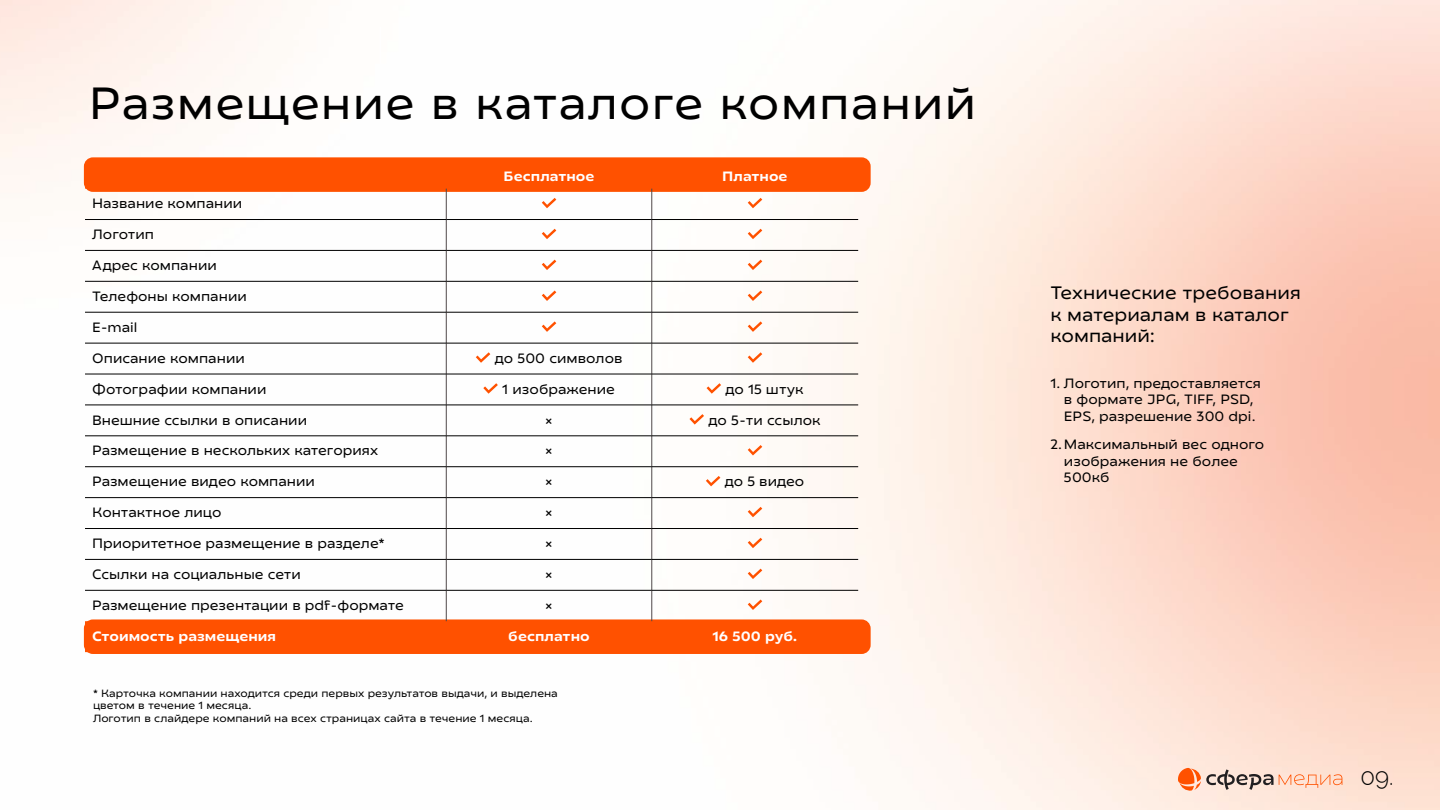
<style>
.page{position:relative;width:1440px;height:810px;background:#fff}
.page>*{position:absolute;margin:0;border:0;box-sizing:border-box;transform-origin:0 0}
.t1{font:500 45px "Transforma Sans Trial";letter-spacing:.025em;color:#000}
.t2{font:100 24px "Raleway";color:#000}
.t3{font:500 18px/21.6px "Transforma Sans Trial";color:#000}
.t4{font:500 13.5px/16.2px "Transforma Sans Trial";color:#000}
.t5{font:700 13.5px "Transforma Sans Trial";color:#fff}
.t6{font:500 10.5px/12.6px "Transforma Sans Trial";color:#000}
</style>
<div class="page">
<svg style="left:1178px;top:768px;width:164px;height:23px;background:#e6bda9"></svg>
<div style="left:84px;top:157px;width:787px;height:35px;background:#ff5100;border-radius:9px"></div>
<div style="left:84px;top:619px;width:787px;height:35px;background:#ff5100;border-radius:9px"></div>
<svg style="left:85px;top:188px;width:773px;height:464px"></svg>
<hr style="left:446px;top:189px;width:1px;height:30px;background:#4f4849">
<hr style="left:651px;top:189px;width:1px;height:30px;background:#4f4849">
<hr style="left:446px;top:220px;width:1px;height:30px;background:#4f4849">
<hr style="left:651px;top:220px;width:1px;height:30px;background:#4f4849">
<hr style="left:446px;top:251px;width:1px;height:30px;background:#4f4849">
<hr style="left:651px;top:251px;width:1px;height:30px;background:#4f4849">
<hr style="left:446px;top:281px;width:1px;height:31px;background:#4f4849">
<hr style="left:651px;top:281px;width:1px;height:31px;background:#4f4849">
<hr style="left:446px;top:312px;width:1px;height:31px;background:#4f4849">
<hr style="left:651px;top:312px;width:1px;height:31px;background:#4f4849">
<hr style="left:446px;top:343px;width:1px;height:31px;background:#4f4849">
<hr style="left:651px;top:343px;width:1px;height:31px;background:#4f4849">
<hr style="left:446px;top:374px;width:1px;height:31px;background:#4f4849">
<hr style="left:651px;top:374px;width:1px;height:31px;background:#4f4849">
<hr style="left:446px;top:405px;width:1px;height:31px;background:#4f4849">
<hr style="left:651px;top:405px;width:1px;height:31px;background:#4f4849">
<hr style="left:446px;top:436px;width:1px;height:31px;background:#4f4849">
<hr style="left:651px;top:436px;width:1px;height:31px;background:#4f4849">
<hr style="left:446px;top:467px;width:1px;height:31px;background:#4f4849">
<hr style="left:651px;top:467px;width:1px;height:31px;background:#4f4849">
<hr style="left:446px;top:498px;width:1px;height:30px;background:#4f4849">
<hr style="left:651px;top:498px;width:1px;height:30px;background:#4f4849">
<hr style="left:446px;top:529px;width:1px;height:30px;background:#4f4849">
<hr style="left:651px;top:529px;width:1px;height:30px;background:#4f4849">
<hr style="left:446px;top:560px;width:1px;height:30px;background:#4f4849">
<hr style="left:651px;top:560px;width:1px;height:30px;background:#4f4849">
<hr style="left:446px;top:590px;width:1px;height:31px;background:#4f4849">
<hr style="left:651px;top:590px;width:1px;height:31px;background:#4f4849">
<hr style="left:85px;top:219px;width:361px;height:1px;background:#000">
<hr style="left:446px;top:219px;width:206px;height:1px;background:#000">
<hr style="left:652px;top:219px;width:206px;height:1px;background:#000">
<hr style="left:85px;top:250px;width:361px;height:1px;background:#000">
<hr style="left:446px;top:250px;width:206px;height:1px;background:#000">
<hr style="left:652px;top:250px;width:206px;height:1px;background:#000">
<hr style="left:85px;top:281px;width:361px;height:1px;background:#000">
<hr style="left:446px;top:281px;width:206px;height:1px;background:#000">
<hr style="left:652px;top:281px;width:206px;height:1px;background:#000">
<hr style="left:85px;top:312px;width:361px;height:1px;background:#000">
<hr style="left:446px;top:312px;width:206px;height:1px;background:#000">
<hr style="left:652px;top:312px;width:206px;height:1px;background:#000">
<hr style="left:85px;top:343px;width:361px;height:1px;background:#000">
<hr style="left:446px;top:343px;width:206px;height:1px;background:#000">
<hr style="left:652px;top:343px;width:206px;height:1px;background:#000">
<hr style="left:85px;top:374px;width:361px;height:1px;background:#000">
<hr style="left:446px;top:374px;width:206px;height:1px;background:#000">
<hr style="left:652px;top:374px;width:206px;height:1px;background:#000">
<hr style="left:85px;top:405px;width:361px;height:1px;background:#000">
<hr style="left:446px;top:405px;width:206px;height:1px;background:#000">
<hr style="left:652px;top:405px;width:206px;height:1px;background:#000">
<hr style="left:85px;top:436px;width:361px;height:1px;background:#000">
<hr style="left:446px;top:436px;width:206px;height:1px;background:#000">
<hr style="left:652px;top:436px;width:206px;height:1px;background:#000">
<hr style="left:85px;top:467px;width:361px;height:1px;background:#000">
<hr style="left:446px;top:467px;width:206px;height:1px;background:#000">
<hr style="left:652px;top:467px;width:206px;height:1px;background:#000">
<hr style="left:85px;top:497px;width:361px;height:1px;background:#000">
<hr style="left:446px;top:497px;width:206px;height:1px;background:#000">
<hr style="left:652px;top:497px;width:206px;height:1px;background:#000">
<hr style="left:85px;top:528px;width:361px;height:1px;background:#000">
<hr style="left:446px;top:528px;width:206px;height:1px;background:#000">
<hr style="left:652px;top:528px;width:206px;height:1px;background:#000">
<hr style="left:85px;top:559px;width:361px;height:1px;background:#000">
<hr style="left:446px;top:559px;width:206px;height:1px;background:#000">
<hr style="left:652px;top:559px;width:206px;height:1px;background:#000">
<hr style="left:85px;top:590px;width:361px;height:1px;background:#000">
<hr style="left:446px;top:590px;width:206px;height:1px;background:#000">
<hr style="left:652px;top:590px;width:206px;height:1px;background:#000">
<svg style="left:542px;top:198px;width:14px;height:10px"></svg>
<svg style="left:748px;top:198px;width:14px;height:10px"></svg>
<svg style="left:542px;top:229px;width:14px;height:10px"></svg>
<svg style="left:748px;top:229px;width:14px;height:10px"></svg>
<svg style="left:542px;top:260px;width:14px;height:10px"></svg>
<svg style="left:748px;top:260px;width:14px;height:10px"></svg>
<svg style="left:542px;top:291px;width:14px;height:10px"></svg>
<svg style="left:748px;top:291px;width:14px;height:10px"></svg>
<svg style="left:542px;top:321px;width:14px;height:11px"></svg>
<svg style="left:748px;top:321px;width:14px;height:11px"></svg>
<svg style="left:476px;top:352px;width:14px;height:11px"></svg>
<svg style="left:748px;top:352px;width:14px;height:11px"></svg>
<svg style="left:483px;top:383px;width:15px;height:11px"></svg>
<svg style="left:707px;top:383px;width:14px;height:11px"></svg>
<svg style="left:690px;top:414px;width:14px;height:11px"></svg>
<svg style="left:748px;top:445px;width:14px;height:10px"></svg>
<svg style="left:706px;top:476px;width:14px;height:10px"></svg>
<svg style="left:748px;top:507px;width:14px;height:10px"></svg>
<svg style="left:748px;top:538px;width:14px;height:10px"></svg>
<svg style="left:748px;top:569px;width:14px;height:10px"></svg>
<svg style="left:748px;top:600px;width:14px;height:10px"></svg>
<h1 class="t1" style="left:89px;top:75px;width:889px">Размещение в каталоге компаний</h1>
<p class="t5" style="left:504px;top:168px;width:92px">Бесплатное</p>
<p class="t5" style="left:722px;top:168px;width:67px">Платное</p>
<p class="t4" style="left:92px;top:195px;width:152px">Название компании</p>
<p class="t4" style="left:92px;top:226px;width:63px">Логотип</p>
<p class="t4" style="left:92px;top:257px;width:126px">Адрес компании</p>
<p class="t4" style="left:92px;top:288px;width:156px">Телефоны компании</p>
<p class="t4" style="left:92px;top:319px;width:47px">E-mail</p>
<p class="t4" style="left:92px;top:350px;width:154px">Описание компании</p>
<p class="t4" style="left:495px;top:350px;width:129px">до 500 символов</p>
<p class="t4" style="left:92px;top:381px;width:176px">Фотографии компании</p>
<p class="t4" style="left:502px;top:381px;width:114px">1 изображение</p>
<p class="t4" style="left:726px;top:381px;width:80px">до 15 штук</p>
<p class="t4" style="left:92px;top:412px;width:216px">Внешние ссылки в описании</p>
<p class="t4" style="left:545px;top:412px;width:10px">×</p>
<p class="t4" style="left:708px;top:412px;width:114px">до 5-ти ссылок</p>
<p class="t4" style="left:92px;top:442px;width:287px">Размещение в нескольких категориях</p>
<p class="t4" style="left:545px;top:442px;width:10px">×</p>
<p class="t4" style="left:92px;top:473px;width:224px">Размещение видео компании</p>
<p class="t4" style="left:545px;top:473px;width:10px">×</p>
<p class="t4" style="left:725px;top:473px;width:81px">до 5 видео</p>
<p class="t4" style="left:92px;top:504px;width:131px">Контактное лицо</p>
<p class="t4" style="left:545px;top:504px;width:10px">×</p>
<p class="t4" style="left:92px;top:535px;width:294px">Приоритетное размещение в разделе*</p>
<p class="t4" style="left:545px;top:535px;width:10px">×</p>
<p class="t4" style="left:92px;top:566px;width:210px">Ссылки на социальные сети</p>
<p class="t4" style="left:545px;top:566px;width:10px">×</p>
<p class="t4" style="left:92px;top:597px;width:313px">Размещение презентации в pdf-формате</p>
<p class="t4" style="left:545px;top:597px;width:10px">×</p>
<p class="t5" style="left:92px;top:628px;width:186px">Стоимость размещения</p>
<p class="t5" style="left:508px;top:628px;width:83px">бесплатно</p>
<p class="t5" style="left:712px;top:628px;width:87px">16 500 руб.</p>
<p class="t6" style="left:93px;top:686px;width:466px">* Карточка компании находится среди первых результатов выдачи, и выделена цветом в течение 1 месяца.<br>Логотип в слайдере компаний на всех страницах сайта в течение 1 месяца.</p>
<h3 class="t3" style="left:1050px;top:282px;width:252px">Технические требования к материалам в каталог компаний:</h3>
<p class="t4" style="left:1064px;top:375px;width:199px;text-indent:-14px">1. Логотип, предоставляется в формате JPG, TIFF, PSD,<br>EPS, разрешение 300 dpi.</p>
<p class="t4" style="left:1064px;top:436px;width:202px;text-indent:-14px">2.Максимальный вес одного изображения не более<br>500кб</p>
<h2 class="t2" style="left:1360px;top:757px;width:34px">09.</h2>
</div>
